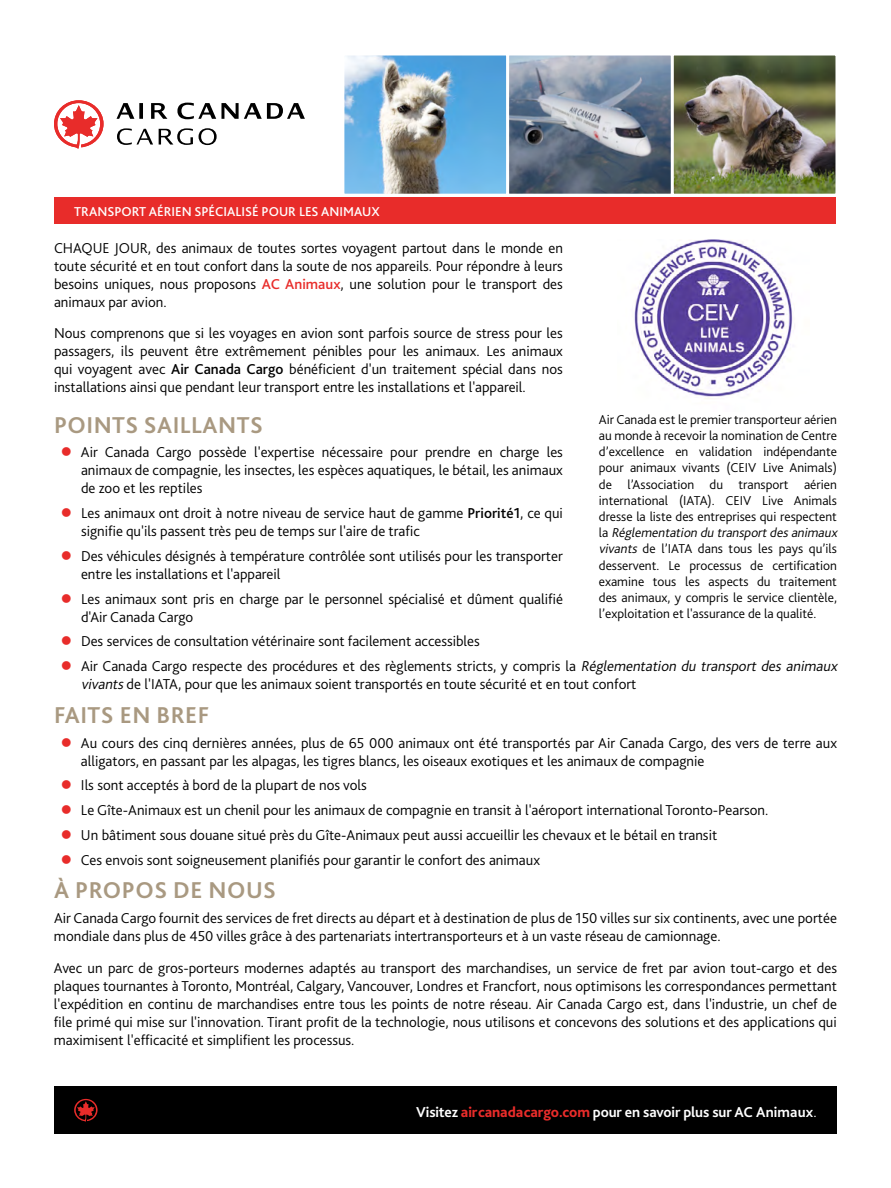
<style>
.page{position:relative;width:891px;height:1188px;background:#fff}
.page>*{position:absolute;margin:0;border:0;box-sizing:border-box;transform-origin:0 0}
.t1{font:700 24px "Bliss 2";letter-spacing:.02em;color:#a99981}
.t2{font:300 15px/18px "Bliss 2";color:#000}
.t3{font:700 15px "Bliss 2";letter-spacing:-.01em;color:#fff}
.t4{font:300 13.5px/16.2px "Bliss 2";color:#000}
.t5{font:500 13.5px "Bliss 2";color:#fff}
.s1{font-weight:500;color:#e82c2a}
.s2{font-weight:500}
.s3{font-style:italic}
.s4{font-weight:800;color:#e82c2a}
.s5{font-weight:300}
</style>
<div class="page">
<svg style="left:54px;top:100px;width:50px;height:49px"></svg>
<svg style="left:117px;top:103px;width:188px;height:42px"></svg>
<img style="left:344px;top:55px;width:492px;height:139px">
<div style="left:54px;top:1087px;width:783px;height:47px;background:#000"></div>
<svg style="left:74px;top:1099px;width:24px;height:23px"></svg>
<div style="left:54px;top:197px;width:782px;height:27px;background:#e82c2a"></div>
<img style="left:634px;top:239px;width:161px;height:160px">
<p class="t5" style="left:74px;top:203px;width:307px">TRANSPORT AÉRIEN SPÉCIALISÉ POUR LES ANIMAUX</p>
<p class="t2" style="left:54px;top:238px;width:510px;text-align:justify">CHAQUE JOUR, des animaux de toutes sortes voyagent partout dans le monde en toute sécurité et en tout confort dans la soute de nos appareils. Pour répondre à leurs besoins uniques, nous proposons <span class="s1">AC Animaux</span>, une solution pour le transport des animaux par avion.</p>
<p class="t2" style="left:54px;top:324px;width:510px;text-align:justify">Nous comprenons que si les voyages en avion sont parfois source de stress pour les passagers, ils peuvent être extrêmement pénibles pour les animaux. Les animaux qui voyagent avec <span class="s2">Air Canada Cargo</span> bénéficient d'un traitement spécial dans nos installations ainsi que pendant leur transport entre les installations et l'appareil.</p>
<h1 class="t1" style="left:54px;top:410px;width:210px">POINTS SAILLANTS</h1>
<p class="t2" style="left:81px;top:443px;width:484px;text-align:justify">Air Canada Cargo possède l'expertise nécessaire pour prendre en charge les animaux de compagnie, les insectes, les espèces aquatiques, le bétail, les animaux de zoo et les reptiles</p>
<p class="t2" style="left:81px;top:504px;width:483px">Les animaux ont droit à notre niveau de service haut de gamme <span class="s2">Priorité1</span>, ce qui signifie qu'ils passent très peu de temps sur l'aire de trafic</p>
<p class="t2" style="left:81px;top:547px;width:483px">Des véhicules désignés à température contrôlée sont utilisés pour les transporter entre les installations et l'appareil</p>
<p class="t2" style="left:81px;top:589px;width:484px">Les animaux sont pris en charge par le personnel spécialisé et dûment qualifié d'Air Canada Cargo</p>
<p class="t2" style="left:81px;top:629px;width:761px;line-height:24.8px">Des services de consultation vétérinaire sont facilement accessibles<br>Air Canada Cargo respecte des procédures et des règlements stricts, y compris la <span class="s3">Réglementation du transport des animaux</span></p>
<p class="t2" style="left:81px;top:675px;width:557px"><span class="s3">vivants</span>de l'IATA, pour que les animaux soient transportés en toute sécurité et en tout confort</p>
<h1 class="t1" style="left:54px;top:700px;width:157px">FAITS EN BREF</h1>
<p class="t2" style="left:81px;top:733px;width:757px">Au cours des cinq dernières années, plus de 65 000 animaux ont été transportés par Air Canada Cargo, des vers de terre aux alligators, en passant par les alpagas, les tigres blancs, les oiseaux exotiques et les animaux de compagnie</p>
<p class="t2" style="left:81px;top:773px;width:689px;line-height:24.8px">Ils sont acceptés à bord de la plupart de nos vols<br>Le Gîte-Animaux est un chenil pour les animaux de compagnie en transit à l'aéroport international Toronto-Pearson.<br>Un bâtiment sous douane situé près du Gîte-Animaux peut aussi accueillir les chevaux et le bétail en transit<br>Ces envois sont soigneusement planifiés pour garantir le confort des animaux</p>
<h1 class="t1" style="left:54px;top:875px;width:224px">À PROPOS DE NOUS</h1>
<p class="t2" style="left:54px;top:909px;width:784px">Air Canada Cargo fournit des services de fret directs au départ et à destination de plus de 150 villes sur six continents, avec une portée mondiale dans plus de 450 villes grâce à des partenariats intertransporteurs et à un vaste réseau de camionnage.</p>
<p class="t2" style="left:54px;top:958px;width:785px;text-align:justify">Avec un parc de gros-porteurs modernes adaptés au transport des marchandises, un service de fret par avion tout-cargo et des plaques tournantes à Toronto, Montréal, Calgary, Vancouver, Londres et Francfort, nous optimisons les correspondances permettant l'expédition en continu de marchandises entre tous les points de notre réseau. Air Canada Cargo est, dans l'industrie, un chef de file primé qui mise sur l'innovation. Tirant profit de la technologie, nous utilisons et concevons des solutions et des applications qui maximisent l'efficacité et simplifient les processus.</p>
<p class="t4" style="left:599px;top:411px;width:242px">Air Canada est le premier transporteur aérien au monde à recevoir la nomination de Centre d’excellence en validation indépendante pour animaux vivants (CEIV Live Animals) de l’Association du transport aérien international (IATA). CEIV Live Animals dresse la liste des entreprises qui respectent l a <span class="s3">Réglementation du transportdesanimaux vivants</span> de l’IATA dans tous les pays qu’ils desservent. Le processus de certification examine tous les aspects du traitement des animaux, y compris le service clientèle, l’exploitation et l'assurance de la qualité.</p>
<p class="t3" style="left:416px;top:1103px;width:402px">Visitez <span class="s4">aircanadacargo.com</span> pour en savoir plus sur AC Animaux<span class="s5">.</span></p>
</div>
